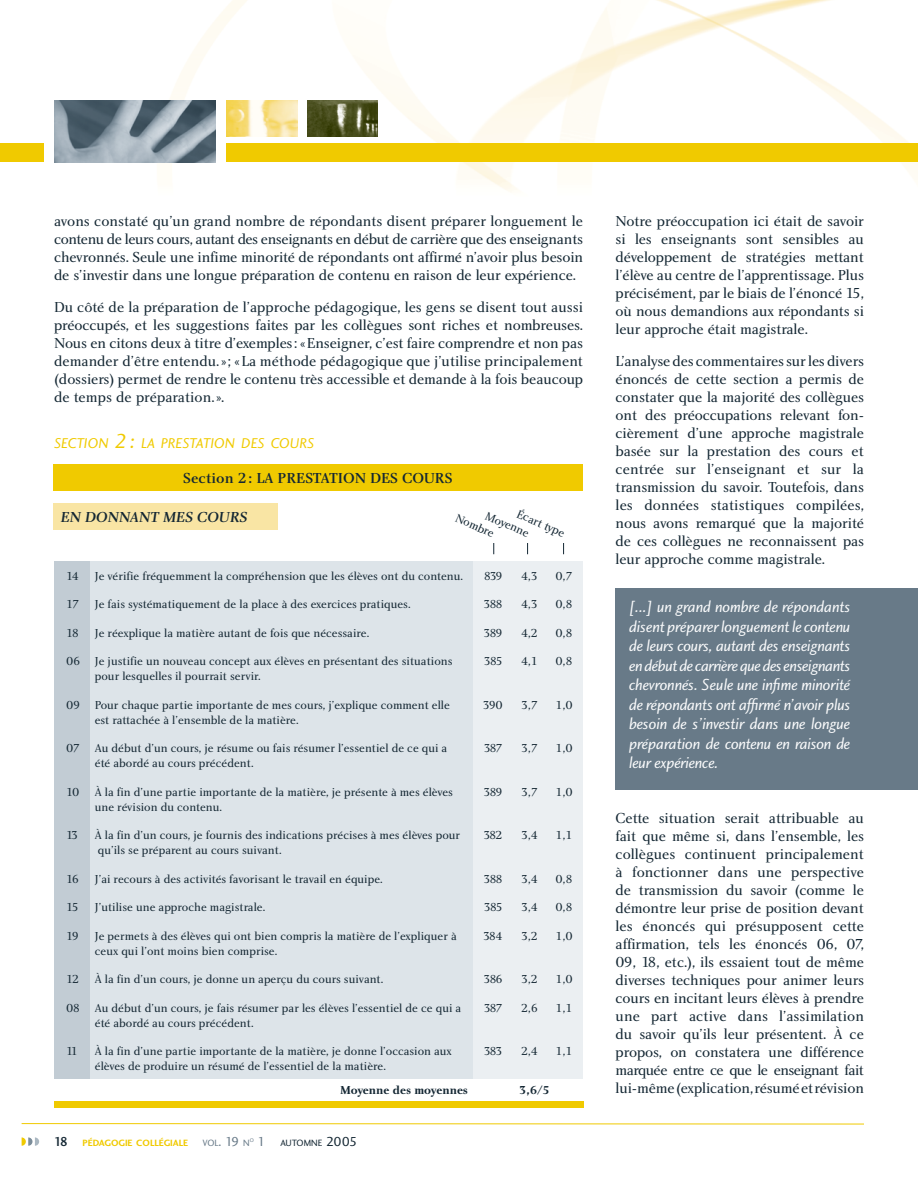
<style>
.page{position:relative;width:918px;height:1188px;background:#fff}
.page>*{position:absolute;margin:0;border:0;box-sizing:border-box;transform-origin:0 0}
.t1{font:16.5px/19.5px "Charlotte Sans Book Italic Plain";letter-spacing:-.02em;color:#f9fafb;text-align:justify}
.t2{font:15px/18px "Charlotte Book Plain";letter-spacing:-.01em;color:#142733;text-align:justify}
.t3{font:15px "Charlotte Medium Plain";color:#142733}
.t4{font:14.7px "Charlotte Sans Book Italic Plain";letter-spacing:-.01em;color:#f0ca00}
.t5{font:12px "Charlotte Book Plain";color:#142733}
.t6{font:12px "Charlotte Bold Plain";color:#142733}
.t7{font:11.85px "Charlotte Bold Plain";color:#142733}
.t8{font:9.45px "Charlotte Sans Bold Plain";color:#f0ca00}
.t9{font:9.45px "Charlotte Sans Book Plain";color:#142733}
.t10{font:9.45px "Charlotte Sans Book Plain";color:#687a88}
.t11{font:5.55px "Charlotte Sans Book Plain";color:#687a88}
.s1{font-size:21px}
.s2{font-size:12px}
.s3{font-family:"Charlotte Sans Medium Plain";font-size:13.5px;color:#142733}
.s4{font-size:13.5px}
.s5{font-size:13.5px;color:#687a88}
</style>
<div class="page">
<img style="left:0;top:0;width:918px;height:192px">
<hr style="left:22px;top:1123px;width:842px;height:1px;background:#f0ca00">
<img style="left:55px;top:101px;width:161px;height:61px">
<img style="left:307px;top:100px;width:71px;height:36px">
<img style="left:227px;top:100px;width:70px;height:36px">
<div style="left:227px;top:144px;width:691px;height:18px;background:#f0ca00"></div>
<svg style="left:22px;top:1137px;width:17px;height:9px"></svg>
<div style="left:54px;top:1101px;width:529px;height:6px;background:#f0ca00"></div>
<svg style="left:493px;top:543px;width:71px;height:12px"></svg>
<div style="left:470px;top:562px;width:113px;height:517px;background:#ebeff2"></div>
<div style="left:87px;top:562px;width:385px;height:517px;background:#dde4e9"></div>
<div style="left:54px;top:562px;width:36px;height:517px;background:#c2ccd4"></div>
<div style="left:53px;top:503px;width:225px;height:27px;background:#f9e5a4"></div>
<div style="left:53px;top:464px;width:530px;height:27px;background:#f0ca00"></div>
<div style="left:616px;top:588px;width:302px;height:201px;background:#687a88"></div>
<div style="left:0;top:144px;width:43px;height:18px;background:#f0ca00"></div>
<p class="t2" style="left:54px;top:214px;width:531px">avons constaté qu’un grand nombre de répondants disent préparer longuement le contenu de leurs cours, autant des enseignants en début de carrière que des enseignants chevronnés. Seule une infime minorité de répondants ont affirmé n’avoir plus besoin de s’investir dans une longue préparation de contenu en raison de leur expérience.</p>
<p class="t2" style="left:54px;top:299px;width:531px">Du côté de la préparation de l’approche pédagogique, les gens se disent tout aussi préoccupés, et les suggestions faites par les collègues sont riches et nombreuses.<br>Nous en citons deux à titre d’exemples : « Enseigner, c’est faire comprendre et non pas demander d’être entendu. » ; « La méthode pédagogique que j’utilise principalement (dossiers) permet de rendre le contenu très accessible et demande à la fois beaucoup de temps de préparation. ».</p>
<p class="t4" style="left:54px;top:437px;width:262px">SECTION <span class="s1">2 :</span> LA PRESTATION DES COURS</p>
<p class="t3" style="left:183px;top:472px;width:271px">Section 2 : LA PRESTATION DES COURS</p>
<p class="t3" style="left:60px;top:511px;width:191px">EN DONNANT MES COURS</p>
<p class="t5" style="left:519px;top:509px;width:53px;rotate:23deg">Écart type</p>
<p class="t5" style="left:488px;top:511px;width:48px;rotate:23deg">Moyenne</p>
<p class="t5" style="left:458px;top:513px;width:43px;rotate:24deg">Nombre</p>
<p class="t5" style="left:66px;top:571px;width:14px">14</p>
<p class="t5" style="left:95px;top:571px;width:370px">Je vérifie fréquemment la compréhension que les élèves ont du contenu.</p>
<p class="t5" style="left:484px;top:571px;width:21px">839</p>
<p class="t5" style="left:521px;top:571px;width:19px">4,3</p>
<p class="t5" style="left:556px;top:571px;width:19px">0,7</p>
<p class="t5" style="left:66px;top:599px;width:15px">17</p>
<p class="t5" style="left:95px;top:599px;width:317px">Je fais systématiquement de la place à des exercices pratiques.</p>
<p class="t5" style="left:484px;top:599px;width:21px">388</p>
<p class="t5" style="left:521px;top:599px;width:19px">4,3</p>
<p class="t5" style="left:556px;top:599px;width:19px">0,8</p>
<p class="t5" style="left:66px;top:628px;width:14px">18</p>
<p class="t5" style="left:95px;top:628px;width:276px">Je réexplique la matière autant de fois que nécessaire.</p>
<p class="t5" style="left:484px;top:628px;width:21px">389</p>
<p class="t5" style="left:521px;top:628px;width:19px">4,2</p>
<p class="t5" style="left:556px;top:628px;width:19px">0,8</p>
<p class="t5" style="left:66px;top:656px;width:388px">06 Je justifie un nouveau concept aux élèves en présentant des situations</p>
<p class="t5" style="left:484px;top:656px;width:20px">385</p>
<p class="t5" style="left:521px;top:656px;width:19px">4,1</p>
<p class="t5" style="left:556px;top:656px;width:19px">0,8</p>
<p class="t5" style="left:95px;top:671px;width:167px">pour lesquelles il pourrait servir.</p>
<p class="t5" style="left:66px;top:700px;width:385px">09 Pour chaque partie importante de mes cours, j’explique comment elle</p>
<p class="t5" style="left:483px;top:700px;width:21px">390</p>
<p class="t5" style="left:521px;top:700px;width:19px">3,7</p>
<p class="t5" style="left:556px;top:700px;width:19px">1,0</p>
<p class="t5" style="left:95px;top:715px;width:205px">est rattachée à l’ensemble de la matière.</p>
<p class="t5" style="left:66px;top:743px;width:383px">07 Au début d’un cours, je résume ou fais résumer l’essentiel de ce qui a</p>
<p class="t5" style="left:484px;top:743px;width:21px">387</p>
<p class="t5" style="left:521px;top:743px;width:19px">3,7</p>
<p class="t5" style="left:556px;top:743px;width:19px">1,0</p>
<p class="t5" style="left:95px;top:758px;width:160px">été abordé au cours précédent.</p>
<p class="t5" style="left:66px;top:787px;width:15px">10</p>
<p class="t5" style="left:95px;top:787px;width:360px">À la fin d’une partie importante de la matière, je présente à mes élèves</p>
<p class="t5" style="left:484px;top:787px;width:21px">389</p>
<p class="t5" style="left:521px;top:787px;width:19px">3,7</p>
<p class="t5" style="left:556px;top:787px;width:19px">1,0</p>
<p class="t5" style="left:95px;top:802px;width:129px">une révision du contenu.</p>
<p class="t5" style="left:66px;top:830px;width:14px">13</p>
<p class="t5" style="left:95px;top:830px;width:367px">À la fin d’un cours, je fournis des indications précises à mes élèves pour</p>
<p class="t5" style="left:483px;top:830px;width:21px">382</p>
<p class="t5" style="left:521px;top:830px;width:19px">3,4</p>
<p class="t5" style="left:556px;top:830px;width:19px">1,1</p>
<p class="t5" style="left:98px;top:845px;width:185px">qu’ils se préparent au cours suivant.</p>
<p class="t5" style="left:66px;top:874px;width:14px">16</p>
<p class="t5" style="left:95px;top:874px;width:290px">J’ai recours à des activités favorisant le travail en équipe.</p>
<p class="t5" style="left:484px;top:874px;width:21px">388</p>
<p class="t5" style="left:521px;top:874px;width:19px">3,4</p>
<p class="t5" style="left:556px;top:874px;width:19px">0,8</p>
<p class="t5" style="left:66px;top:902px;width:14px">15</p>
<p class="t5" style="left:95px;top:902px;width:172px">J’utilise une approche magistrale.</p>
<p class="t5" style="left:484px;top:902px;width:20px">385</p>
<p class="t5" style="left:521px;top:902px;width:19px">3,4</p>
<p class="t5" style="left:556px;top:902px;width:19px">0,8</p>
<p class="t5" style="left:66px;top:931px;width:14px">19</p>
<p class="t5" style="left:95px;top:931px;width:364px">Je permets à des élèves qui ont bien compris la matière de l’expliquer à</p>
<p class="t5" style="left:483px;top:931px;width:21px">384</p>
<p class="t5" style="left:521px;top:931px;width:19px">3,2</p>
<p class="t5" style="left:556px;top:931px;width:19px">1,0</p>
<p class="t5" style="left:95px;top:946px;width:184px">ceux qui l’ont moins bien comprise.</p>
<p class="t5" style="left:66px;top:974px;width:15px">12</p>
<p class="t5" style="left:95px;top:974px;width:290px">À la fin d’un cours, je donne un aperçu du cours suivant.</p>
<p class="t5" style="left:484px;top:974px;width:21px">386</p>
<p class="t5" style="left:521px;top:974px;width:19px">3,2</p>
<p class="t5" style="left:556px;top:974px;width:19px">1,0</p>
<p class="t5" style="left:66px;top:1003px;width:397px">08 Au début d’un cours, je fais résumer par les élèves l’essentiel de ce qui a</p>
<p class="t5" style="left:484px;top:1003px;width:21px">387</p>
<p class="t5" style="left:521px;top:1003px;width:19px">2,6</p>
<p class="t5" style="left:556px;top:1003px;width:19px">1,1</p>
<p class="t5" style="left:95px;top:1018px;width:160px">été abordé au cours précédent.</p>
<p class="t5" style="left:66px;top:1046px;width:13px">11</p>
<p class="t5" style="left:95px;top:1046px;width:359px">À la fin d’une partie importante de la matière, je donne l’occasion aux</p>
<p class="t5" style="left:484px;top:1046px;width:20px">383</p>
<p class="t5" style="left:521px;top:1046px;width:19px">2,4</p>
<p class="t5" style="left:556px;top:1046px;width:19px">1,1</p>
<p class="t5" style="left:95px;top:1061px;width:293px">élèves de produire un résumé de l’essentiel de la matière.</p>
<p class="t6" style="left:340px;top:1085px;width:129px">Moyenne des moyennes</p>
<p class="t7" style="left:519px;top:1085px;width:32px"><span class="s2">3,</span>6/5</p>
<p class="t8" style="left:54px;top:1139px;width:136px"><span class="s3">18</span> PÉDAGOGIE COLLÉGIALE</p>
<p class="t10" style="left:203px;top:1139px;width:49px">VOL<span class="s4">. 19</span> N</p>
<p class="t11" style="left:250px;top:1138px;width:6px">O</p>
<p class="t9" style="left:258px;top:1139px;width:101px"><span class="s5">1</span> AUTOMNE <span class="s4">2005</span></p>
<p class="t2" style="left:616px;top:214px;width:250px">Notre préoccupation ici était de savoir si les enseignants sont sensibles au développement de stratégies mettant l’élève au centre de l’apprentissage. Plus précisément, par le biais de l’énoncé 15, où nous demandions aux répondants si leur approche était magistrale.</p>
<p class="t2" style="left:616px;top:353px;width:250px">L’analyse des commentaires sur les divers énoncés de cette section a permis de constater que la majorité des collègues ont des préoccupations relevant fon&shy;cièrement d’une approche magistrale basée sur la prestation des cours et centrée sur l’enseignant et sur la transmission du savoir. Toutefois, dans les données statistiques compilées, nous avons remarqué que la majorité de ces collègues ne reconnaissent pas leur approche comme magistrale.</p>
<p class="t1" style="left:629px;top:598px;width:223px">[...] un grand nombre de répondants disent préparer longuement le contenu de leurs cours, autant des enseignants en début de carrière que des enseignants chevronnés. Seule une infime minorité de répondants ont affirmé n’avoir plus besoin de s’investir dans une longue préparation de contenu en raison de leur expérience.</p>
<p class="t2" style="left:616px;top:810px;width:250px">Cette situation serait attribuable au fait que même si, dans l’ensemble, les collègues continuent principalement à fonctionner dans une perspective de transmission du savoir (comme le démontre leur prise de position devant les énoncés qui présupposent cette affirmation, tels les énoncés 06, 07, 09, 18, etc.), ils essaient tout de même diverses techniques pour animer leurs cours en incitant leurs élèves à prendre une part active dans l’assimilation du savoir qu’ils leur présentent. À ce propos, on constatera une différence marquée entre ce que le enseignant fait lui-même (explication, résumé et révision</p>
</div>
